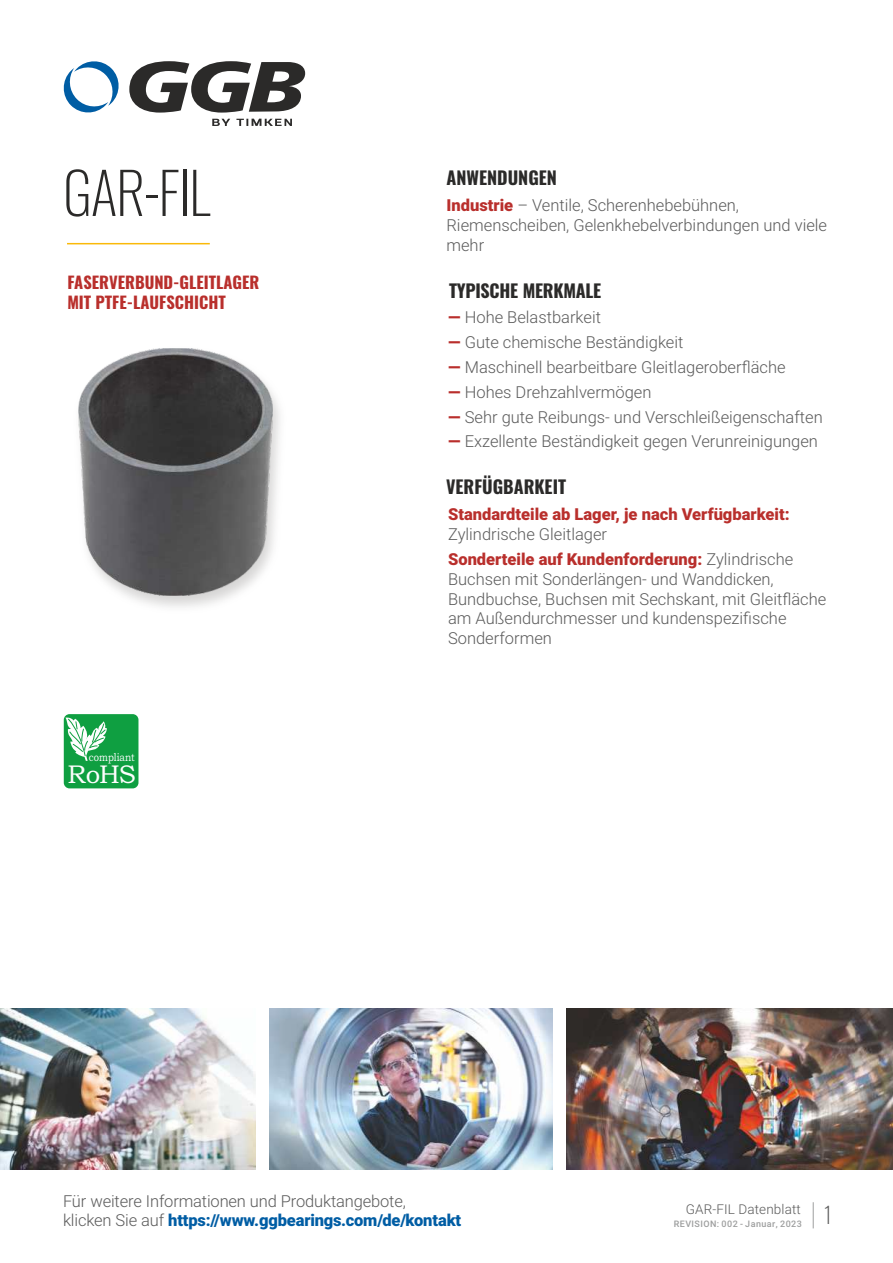
<style>
.page{position:relative;width:893px;height:1263px;background:#fff}
.page>*{position:absolute;margin:0;border:0;box-sizing:border-box;transform-origin:0 0}
.t1{font:200 57px "Oswald";letter-spacing:-.025em;color:#2b2a29}
.t2{font:25.65px "Bookman Old Style";color:#fefefe}
.t3{font:200 22.5px "Oswald";color:#5b5b5b}
.t4{font:700 18px "Oswald";color:#2b2a29}
.t5{font:300 16.5px/19.8px "Roboto";color:#5b5b5b}
.t6{font:700 16.5px/19.5px "Oswald";color:#b92f2c}
.t7{font:900 16.5px "Roboto";color:#b92f2c}
.t8{font:300 13.5px "Roboto";letter-spacing:.01em;color:#5b5b5b}
.t9{font:11.25px "Bookman Old Style";color:#fefefe;scale:.84 1}
.t10{font:500 9px "Roboto";letter-spacing:.05em;color:#9d9e9e}
.s1{font-weight:900;color:#b92f2c}
.s2{font-weight:900;color:#005da4}
</style>
<div class="page">
<img style="left:0;top:1008px;width:256px;height:161px">
<img style="left:269px;top:1008px;width:284px;height:161px">
<img style="left:566px;top:1008px;width:327px;height:161px">
<svg style="left:813px;top:1202px;width:1px;height:26px"></svg>
<hr style="left:67px;top:243px;width:143px;height:1px;background:#fab909">
<img style="left:78px;top:348px;width:202px;height:259px">
<img style="left:79px;top:349px;width:194px;height:247px">
<div style="left:64px;top:714px;width:74px;height:74px;background:#0f9f41;border-radius:6px"></div>
<svg style="left:63px;top:717px;width:44px;height:44px"></svg>
<svg style="left:212px;top:119px;width:80px;height:7px"></svg>
<svg style="left:63px;top:61px;width:56px;height:52px"></svg>
<svg style="left:129px;top:61px;width:176px;height:52px"></svg>
<h1 class="t1" style="left:63px;top:154px;width:149px">GAR-FIL</h1>
<p class="t6" style="left:67px;top:273px;width:194px">FASERVERBUND-GLEITLAGER<br>MIT PTFE-LAUFSCHICHT</p>
<p class="t9" style="left:89px;top:752px;width:56px">compliant</p>
<h2 class="t2" style="left:67px;top:765px;width:70px">RoHS</h2>
<p class="t4" style="left:446px;top:165px;width:112px">ANWENDUNGEN</p>
<p class="t5" style="left:446px;top:197px;width:382px"><span class="s1">Industrie</span> – Ventile, Scherenhebebühnen,<br>Riemenscheiben, Gelenkhebelverbindungen und viele mehr</p>
<p class="t4" style="left:449px;top:278px;width:154px">TYPISCHE MERKMALE</p>
<p class="t5" style="left:448px;top:309px;width:154px"><span class="s1">—</span> Hohe Belastbarkeit</p>
<p class="t5" style="left:448px;top:334px;width:237px"><span class="s1">—</span> Gute chemische Beständigkeit</p>
<p class="t5" style="left:448px;top:359px;width:339px"><span class="s1">—</span> Maschinell bearbeitbare Gleitlageroberfläche</p>
<p class="t5" style="left:448px;top:384px;width:205px"><span class="s1">—</span> Hohes Drehzahlvermögen</p>
<p class="t5" style="left:448px;top:408px;width:376px"><span class="s1">—</span> Sehr gute Reibungs- und Verschleißeigenschaften</p>
<p class="t5" style="left:448px;top:433px;width:371px"><span class="s1">—</span> Exzellente Beständigkeit gegen Verunreinigungen</p>
<p class="t4" style="left:446px;top:474px;width:122px">VERFÜGBARKEIT</p>
<p class="t7" style="left:448px;top:508px;width:343px">Standardteile ab Lager, je nach Verfügbarkeit:</p>
<p class="t5" style="left:448px;top:524px;width:347px;line-height:24.8px">Zylindrische Gleitlager<br><span class="s1">Sonderteile auf Kundenforderung:</span> Zylindrische</p>
<p class="t5" style="left:448px;top:571px;width:380px">Buchsen mit Sonderlängen- und Wanddicken, Bundbuchse, Buchsen mit Sechskant, mit Gleitfläche am Außendurchmesser und kundenspezifische Sonderformen</p>
<p class="t5" style="left:63px;top:1193px;width:400px">Für weitere Informationen und Produktangebote,<br>klicken Sie auf <span class="s2">https://www.ggbearings.com/de/kontakt</span></p>
<h3 class="t3" style="left:823px;top:1200px;width:11px">1</h3>
<p class="t8" style="left:686px;top:1204px;width:117px">GAR-FIL Datenblatt</p>
<p class="t10" style="left:674px;top:1220px;width:130px">REVISION: 002 - Januar, 2023</p>
</div>
